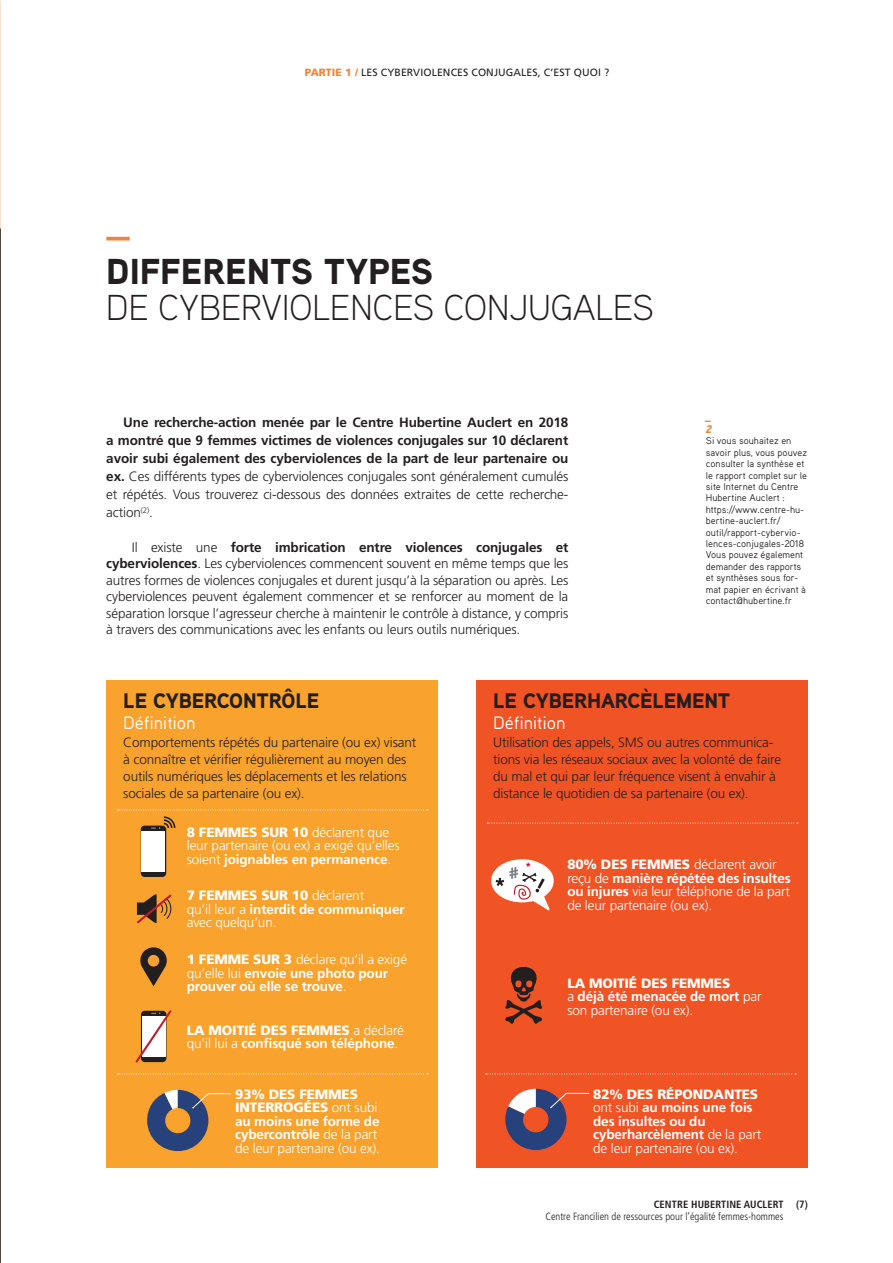
<style>
.page{position:relative;width:893px;height:1263px;background:#fff}
.page>*{position:absolute;margin:0;border:0;box-sizing:border-box;transform-origin:0 0}
.t1{font:300 36px "Aaux Pro OT";color:#231f20}
.t2{font:900 36px "Aaux Pro OT";color:#231f20}
.t3{font:900 21px "Aaux Pro OT";letter-spacing:-.01em;color:#231f20}
.t4{font:18px "Aaux Pro OT";letter-spacing:-.01em;color:#fff}
.t5{font:300 13.5px/17.2px "Frutiger LT Std";letter-spacing:-.01em;color:#231f20}
.t6{font:300 13.5px/13.5px "Frutiger LT Std";letter-spacing:-.01em;color:#fff}
.t7{font:700 13.5px/18px "Frutiger LT Std";letter-spacing:-.01em;color:#231f20;text-align:justify}
.t8{font:700 13.5px/13.5px "Frutiger LT Std";letter-spacing:-.01em;color:#fff}
.t9{font:italic 900 11.25px/13.2px "Aaux Pro OT";color:#f1843b}
.t10{font:300 condensed 10.5px "Frutiger LT Std";color:#231f20}
.t11{font:10.5px "Frutiger LT Std";letter-spacing:.01em;color:#231f20}
.t12{font:700 condensed 10.5px "Frutiger LT Std";letter-spacing:.01em;color:#231f20}
.t13{font:9.75px/11.4px "Aaux Pro OT";color:#231f20}
.s1{font-weight:900;color:#f1843b}
.s2{font-weight:300}
.s3{font-weight:700}
.s4{font-weight:900}
</style>
<div class="page">
<hr style="left:106px;top:237px;width:24px;height:3px;background:#f1843b">
<div style="left:106px;top:680px;width:332px;height:488px;background:#f9a22d"></div>
<svg style="left:117px;top:809px;width:311px;height:1px"></svg>
<svg style="left:117px;top:1073px;width:311px;height:1px"></svg>
<div style="left:141px;top:826px;width:25px;height:51px;background:#231f20;border-radius:4px"></div>
<svg style="left:142px;top:816px;width:34px;height:56px"></svg>
<svg style="left:135px;top:1010px;width:37px;height:53px"></svg>
<svg style="left:136px;top:894px;width:36px;height:30px"></svg>
<svg style="left:147px;top:1090px;width:85px;height:61px"></svg>
<svg style="left:140px;top:947px;width:27px;height:39px"></svg>
<div style="left:476px;top:680px;width:332px;height:488px;background:#f15424"></div>
<svg style="left:487px;top:823px;width:311px;height:1px"></svg>
<svg style="left:486px;top:1073px;width:310px;height:1px"></svg>
<svg style="left:505px;top:1089px;width:85px;height:61px"></svg>
<svg style="left:505px;top:967px;width:37px;height:57px"></svg>
<svg style="left:491px;top:859px;width:63px;height:52px"></svg>
<p class="t11" style="left:305px;top:66px;width:306px"><span class="s1">PARTIE 1 /</span> LES CYBERVIOLENCES CONJUGALES, C’EST QUOI ?</p>
<h1 class="t2" style="left:106px;top:248px;width:328px">DIFFERENTS TYPES</h1>
<h1 class="t1" style="left:106px;top:285px;width:549px">DE CYBERVIOLENCES CONJUGALES</h1>
<p class="t7" style="left:106px;top:414px;width:464px;text-indent:17px">Une recherche-action menée par le Centre Hubertine Auclert en 2018 a montré que 9 femmes victimes de violences conjugales sur 10 déclarent avoir subi également des cyberviolences de la part de leur partenaire ou ex. <span class="s2">Ces différents types de cyberviolences conjugales sont généralement cumulés et répétés. Vous trouverez ci-dessous des données extraites de cette recherche&shy;action</span><sup>(2)</sup><span class="s2">.</span></p>
<p class="t5" style="left:106px;top:539px;width:464px;line-height:16.5px;text-align:justify;text-indent:26px">Il existe une <span class="s3">forte imbrication entre violences conjugales et cyberviolences</span>. Les cyberviolences commencent souvent en même temps que les autres formes de violences conjugales et durent jusqu’à la séparation ou après. Les cyberviolences peuvent également commencer et se renforcer au moment de la séparation lorsque l’agresseur cherche à maintenir le contrôle à distance, y compris à travers des communications avec les enfants ou leurs outils numériques.</p>
<p class="t9" style="left:706px;top:409px;width:8px">_<br>2</p>
<p class="t13" style="left:706px;top:435px;width:103px">Si vous souhaitez en savoir plus, vous pouvez consulter la synthèse et le rapport complet sur le site Internet du Centre<br>Hubertine Auclert : https://www.centre-hu&shy;bertine-auclert.fr/ outil/rapport-cybervio&shy;lences-conjugales-2018<br>Vous pouvez également demander des rapports et synthèses sous for&shy;mat papier en écrivant à contact@hubertine.fr</p>
<h2 class="t3" style="left:123px;top:687px;width:197px">LE CYBERCONTRÔLE</h2>
<h3 class="t4" style="left:123px;top:712px;width:74px">Définition</h3>
<p class="t5" style="left:123px;top:734px;width:294px">Comportements répétés du partenaire (ou ex) visant à connaître et vérifier régulièrement au moyen des outils numériques les déplacements et les relations sociales de sa partenaire (ou ex).</p>
<p class="t6" style="left:187px;top:825px;width:214px"><span class="s4">8 FEMMES SUR 10</span> déclarent que leur partenaire (ou ex) a exigé qu’elles soient <span class="s3">joignables en permanence</span>.</p>
<p class="t6" style="left:187px;top:889px;width:219px"><span class="s4">7 FEMMES SUR 10</span> déclarent<br>qu’il leur a <span class="s3">interdit de communiquer </span>avec quelqu’un.</p>
<p class="t8" style="left:187px;top:953px;width:222px"><span class="s4">1 FEMME SUR 3</span> <span class="s2">déclare qu’il a exigé qu’elle lui</span> envoie une photo pour prouver où elle se trouve<span class="s2">.</span></p>
<p class="t8" style="left:187px;top:1023px;width:219px"><span class="s4">LA MOITIÉ DES FEMMES</span> <span class="s2">a déclaré qu'il lui a</span> confisqué son téléphone<span class="s2">.</span></p>
<p class="t6" style="left:235px;top:1087px;width:146px"><span class="s4">93% DES FEMMES<br>INTERROGÉES</span> ont subi <span class="s3">au moins une forme de cybercontrôle</span> de la part de leur partenaire (ou ex).</p>
<h2 class="t3" style="left:493px;top:687px;width:239px">LE CYBERHARCÈLEMENT</h2>
<h3 class="t4" style="left:493px;top:712px;width:74px">Définition</h3>
<p class="t5" style="left:493px;top:734px;width:289px">Utilisation des appels, SMS ou autres communica&shy;tions via les réseaux sociaux avec la volonté de faire du mal et qui par leur fréquence visent à envahir à distance le quotidien de sa partenaire (ou ex).</p>
<p class="t6" style="left:567px;top:858px;width:225px"><span class="s4">80% DES FEMMES</span> déclarent avoir reçu de <span class="s3">manière répétée des insultes ou injures</span> via leur téléphone de la part de leur partenaire (ou ex).</p>
<p class="t6" style="left:567px;top:977px;width:196px"><span class="s4">LA MOITIÉ DES FEMMES<br></span>a <span class="s3">déjà été menacée de mort</span> par son partenaire (ou ex).</p>
<p class="t8" style="left:593px;top:1087px;width:170px"><span class="s4">82% DES RÉPONDANTES </span><span class="s2">ont subi</span> au moins une fois des insultes ou du cyberharcèlement <span class="s2">de la part de leur partenaire (ou ex).</span></p>
<p class="t12" style="left:654px;top:1198px;width:131px">CENTRE HUBERTINE AUCLERT</p>
<p class="t10" style="left:545px;top:1210px;width:240px">Centre Francilien de ressources pour l’égalité femmes-hommes</p>
<p class="t12" style="left:796px;top:1198px;width:13px">(7)</p>
</div>
